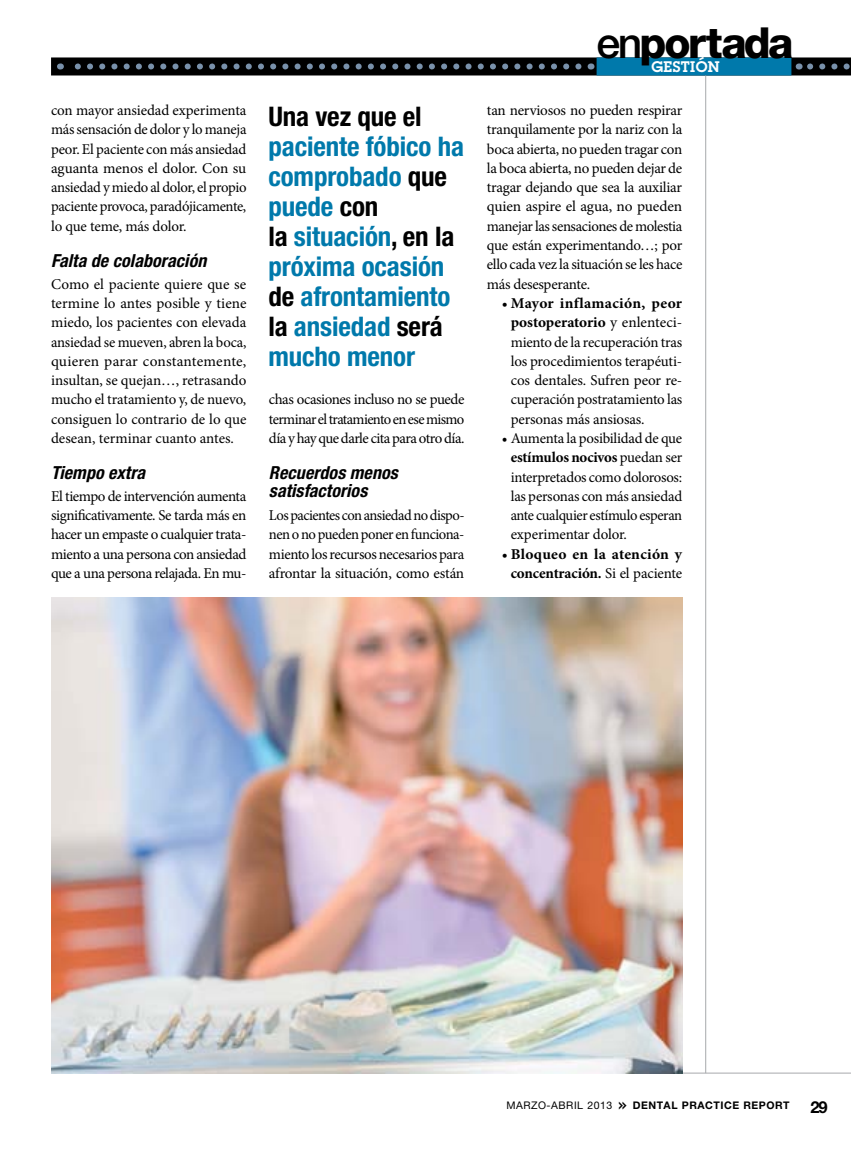
<style>
.page{position:relative;width:851px;height:1149px;background:#fff}
.page>*{position:absolute;margin:0;border:0;box-sizing:border-box;transform-origin:0 0}
.t1{font:800 42.75px "Helvetica Neue LT Std";letter-spacing:-.055em;color:#000}
.t2{font:700 condensed 27px/30px "Helvetica Neue LT Std";letter-spacing:-.005em;color:#0079ab}
.t3{font:700 condensed 27px "Helvetica Neue LT Std";letter-spacing:-.005em;color:#000}
.t4{font:italic 700 condensed 18px/18px "Helvetica Neue LT Std";letter-spacing:.005em;color:#000}
.t5{font:700 16.5px "Helvetica Neue LT Std";color:#000}
.t6{font:15px/19.2px "Minion Pro";letter-spacing:-.02em;color:#000;text-align:justify}
.t7{font:700 15px/19.2px "Minion Pro";letter-spacing:.005em;color:#000;text-align:center}
.t8{font:600 15px "Lubalin Graph Std";color:#fff}
.t9{font:700 10.5px "Helvetica Neue LT Std";letter-spacing:.05em;color:#000}
.s1{color:#000}
.s2{font-weight:500}
.s3{font-weight:700}
.s4{font-weight:400}
.s5{font-family:"DIN Mittelschrift Std";font-weight:400;font-size:19.5px}
</style>
<div class="page">
<hr style="left:51px;top:1072px;width:799px;height:1px;background:#a7a9ac">
<div style="left:51px;top:57px;width:799px;height:18px;background:#000"></div>
<svg style="left:798px;top:63px;width:53px;height:6px"></svg>
<svg style="left:60px;top:63px;width:518px;height:6px"></svg>
<div style="left:596px;top:57px;width:195px;height:18px;background:#0079ab"></div>
<hr style="left:705px;top:75px;width:1px;height:997px;background:#a7a9ac">
<img style="left:51px;top:597px;width:631px;height:476px">
<p class="t6" style="left:51px;top:101px;width:197px">con mayor ansiedad experimenta más sensación de dolor y lo maneja peor. El paciente con más ansiedad aguanta menos el dolor. Con su ansiedad y miedo al dolor, el propio paciente provoca, paradójicamente, lo que teme, más dolor.</p>
<p class="t4" style="left:51px;top:251px;width:157px">Falta de colaboración</p>
<p class="t6" style="left:51px;top:274px;width:197px">Como el paciente quiere que se termine lo antes posible y tiene miedo, los pacientes con elevada ansiedad se mueven, abren la boca, quieren parar constantemente, insultan, se quejan…, retrasando mucho el tratamiento y, de nuevo, consiguen lo contrario de lo que desean, terminar cuanto antes.</p>
<p class="t4" style="left:51px;top:463px;width:96px">Tiempo extra</p>
<p class="t6" style="left:51px;top:486px;width:197px">El tiempo de intervención aumenta significativamente. Se tarda más en hacer un empaste o cualquier trata&shy;miento a una persona con ansiedad que a una persona relajada. En mu-</p>
<h2 class="t3" style="left:268px;top:100px;width:155px">Una vez que el</h2>
<h2 class="t2" style="left:268px;top:131px;width:197px">paciente fóbico ha comprobado <span class="s1">que </span>puede <span class="s1">con<br>la</span> situación<span class="s1">, en la </span>próxima ocasión <span class="s1">de</span> afrontamiento <span class="s1">la</span> ansiedad <span class="s1">será </span>mucho menor</h2>
<p class="t6" style="left:269px;top:390px;width:197px">chas ocasiones incluso no se puede terminar el tratamiento en ese mismo día y hay que darle cita para otro día.</p>
<p class="t4" style="left:269px;top:463px;width:130px">Recuerdos menos satisfactorios</p>
<p class="t6" style="left:269px;top:505px;width:197px">Los pacientes con ansiedad no dispo&shy;nen o no pueden poner en funciona&shy;miento los recursos necesarios para afrontar la situación, como están</p>
<h1 class="t1" style="left:596px;top:17px;width:198px"><span class="s2">en</span>portada</h1>
<p class="t8" style="left:651px;top:56px;width:70px">GESTIÓN</p>
<p class="t6" style="left:487px;top:101px;width:197px">tan nerviosos no pueden respirar tranquilamente por la nariz con la boca abierta, no pueden tragar con la boca abierta, no pueden dejar de tragar dejando que sea la auxiliar quien aspire el agua, no pueden manejar las sensaciones de molestia que están experimentando…; por ello cada vez la situación se les hace más desesperante.</p>
<p class="t6" style="left:510px;top:293px;width:173px;text-indent:-9px">• <span class="s3">Mayor inflamación, peor postoperatorio</span> y enlenteci&shy;miento de la recuperación tras los procedimientos terapéuti&shy;cos dentales. Sufren peor re&shy;cuperación postratamiento las personas más ansiosas.</p>
<p class="t6" style="left:510px;top:428px;width:173px;text-indent:-9px">• Aumenta la posibilidad de que <span class="s3">estímulos nocivos</span> puedan ser interpretados como dolorosos: las personas con más ansiedad ante cualquier estímulo esperan experimentar dolor.</p>
<p class="t7" style="left:501px;top:544px;width:182px"><span class="s4">•</span> Bloqueo en la atención y concentración. <span class="s4">Si el paciente</span></p>
<p class="t9" style="left:506px;top:1098px;width:285px"><span class="s4">MARZO-ABRIL 2013</span> <span class="s5">»</span> DENTAL PRACTICE REPORT</p>
<p class="t5" style="left:810px;top:1096px;width:19px">29</p>
</div>
